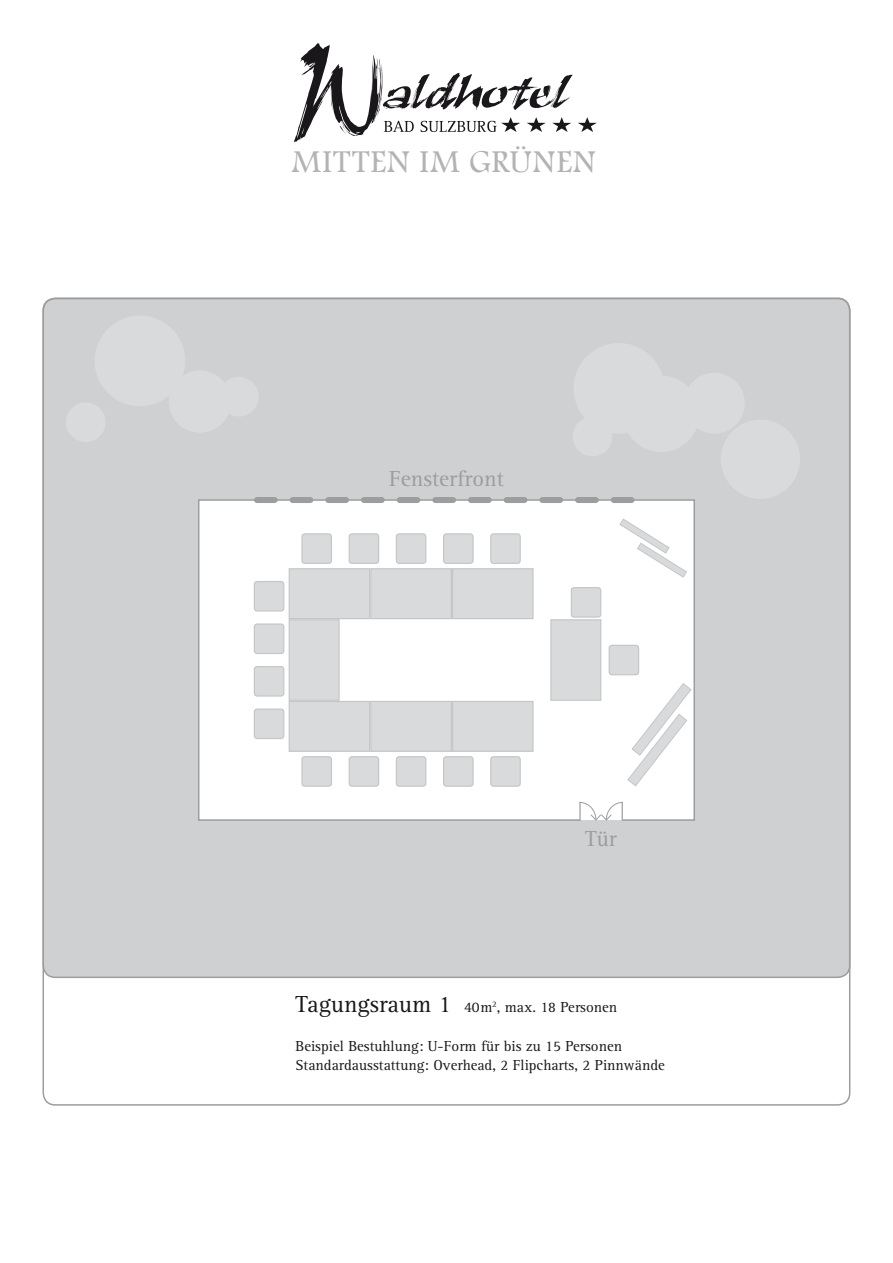
<style>
.page{position:relative;width:893px;height:1263px;background:#fff}
.page>*{position:absolute;margin:0;border:0;box-sizing:border-box;transform-origin:0 0}
.t1{font:33px "Footlight MT Light";letter-spacing:.035em;color:#b1b3b4}
.t2{font:22.5px "Rotis Serif";color:#9c9d9f}
.t3{font:15px/19.5px "Rotis Serif";color:#1a171b}
.s1{font-size:24px}
</style>
<div class="page">
<div style="left:43px;top:298px;width:807px;height:679px;background:#cfd0d2;border-radius:12px"></div>
<div style="left:95px;top:315px;width:90px;height:91px;background:#d9dadb;border-radius:50%"></div>
<div style="left:169px;top:370px;width:62px;height:63px;background:#d9dadb;border-radius:50%"></div>
<div style="left:219px;top:377px;width:40px;height:39px;background:#d9dadb;border-radius:50%"></div>
<div style="left:573px;top:417px;width:39px;height:39px;background:#d9dadb;border-radius:50%"></div>
<div style="left:66px;top:402px;width:40px;height:40px;background:#d9dadb;border-radius:50%"></div>
<div style="left:573px;top:343px;width:91px;height:91px;background:#d9dadb;border-radius:50%"></div>
<div style="left:623px;top:376px;width:76px;height:76px;background:#d9dadb;border-radius:50%"></div>
<div style="left:721px;top:419px;width:79px;height:80px;background:#d9dadb;border-radius:50%"></div>
<div style="left:684px;top:373px;width:61px;height:61px;background:#d9dadb;border-radius:50%"></div>
<svg style="left:294px;top:43px;width:303px;height:99px"></svg>
<div style="left:198px;top:498px;width:497px;height:323px;background:#fff"></div>
<svg style="left:579px;top:801px;width:45px;height:20px"></svg>
<svg style="left:257px;top:497px;width:375px;height:6px;background:#b0b1b3"></svg>
<svg style="left:619px;top:518px;width:68px;height:60px"></svg>
<svg style="left:627px;top:683px;width:65px;height:104px"></svg>
<div style="left:289px;top:568px;width:81px;height:51px;background:#d9dadb;border:1px solid #c5c6c8"></div>
<div style="left:370px;top:568px;width:82px;height:51px;background:#d9dadb;border:1px solid #c5c6c8"></div>
<div style="left:452px;top:568px;width:82px;height:51px;background:#d9dadb;border:1px solid #c5c6c8"></div>
<div style="left:302px;top:534px;width:29px;height:29px;background:#d9dadb;border-radius:3px"></div>
<div style="left:301px;top:533px;width:31px;height:31px;border:1px solid #c5c6c8;border-radius:3px"></div>
<div style="left:349px;top:534px;width:30px;height:29px;background:#d9dadb;border-radius:3px"></div>
<div style="left:349px;top:533px;width:30px;height:31px;border:1px solid #c5c6c8;border-radius:3px"></div>
<div style="left:349px;top:757px;width:30px;height:29px;background:#d9dadb;border-radius:3px"></div>
<div style="left:349px;top:756px;width:30px;height:31px;border:1px solid #c5c6c8;border-radius:3px"></div>
<div style="left:444px;top:534px;width:29px;height:29px;background:#d9dadb;border-radius:3px"></div>
<div style="left:443px;top:533px;width:31px;height:31px;border:1px solid #c5c6c8;border-radius:3px"></div>
<div style="left:444px;top:757px;width:29px;height:29px;background:#d9dadb;border-radius:3px"></div>
<div style="left:443px;top:756px;width:31px;height:31px;border:1px solid #c5c6c8;border-radius:3px"></div>
<div style="left:396px;top:534px;width:30px;height:29px;background:#d9dadb;border-radius:3px"></div>
<div style="left:396px;top:533px;width:30px;height:31px;border:1px solid #c5c6c8;border-radius:3px"></div>
<div style="left:491px;top:534px;width:29px;height:29px;background:#d9dadb;border-radius:3px"></div>
<div style="left:490px;top:533px;width:31px;height:31px;border:1px solid #c5c6c8;border-radius:3px"></div>
<div style="left:452px;top:701px;width:82px;height:51px;background:#d9dadb;border:1px solid #c5c6c8"></div>
<div style="left:370px;top:701px;width:82px;height:51px;background:#d9dadb;border:1px solid #c5c6c8"></div>
<div style="left:289px;top:701px;width:81px;height:51px;background:#d9dadb;border:1px solid #c5c6c8"></div>
<div style="left:491px;top:757px;width:29px;height:29px;background:#d9dadb;border-radius:3px"></div>
<div style="left:490px;top:756px;width:31px;height:31px;border:1px solid #c5c6c8;border-radius:3px"></div>
<div style="left:396px;top:757px;width:30px;height:29px;background:#d9dadb;border-radius:3px"></div>
<div style="left:396px;top:756px;width:30px;height:31px;border:1px solid #c5c6c8;border-radius:3px"></div>
<div style="left:302px;top:757px;width:29px;height:29px;background:#d9dadb;border-radius:3px"></div>
<div style="left:301px;top:756px;width:31px;height:31px;border:1px solid #c5c6c8;border-radius:3px"></div>
<div style="left:289px;top:619px;width:51px;height:82px;background:#d9dadb;border:1px solid #c5c6c8"></div>
<div style="left:254px;top:667px;width:30px;height:29px;background:#d9dadb;border-radius:3px"></div>
<div style="left:254px;top:666px;width:30px;height:31px;border:1px solid #c5c6c8;border-radius:3px"></div>
<div style="left:254px;top:624px;width:30px;height:29px;background:#d9dadb;border-radius:3px"></div>
<div style="left:254px;top:623px;width:30px;height:31px;border:1px solid #c5c6c8;border-radius:3px"></div>
<div style="left:254px;top:709px;width:30px;height:29px;background:#d9dadb;border-radius:3px"></div>
<div style="left:254px;top:708px;width:30px;height:31px;border:1px solid #c5c6c8;border-radius:3px"></div>
<div style="left:254px;top:581px;width:30px;height:30px;background:#d9dadb;border-radius:3px"></div>
<div style="left:254px;top:581px;width:30px;height:30px;border:1px solid #c5c6c8;border-radius:3px"></div>
<div style="left:550px;top:619px;width:51px;height:82px;background:#d9dadb;border:1px solid #c5c6c8"></div>
<div style="left:609px;top:645px;width:30px;height:30px;background:#d9dadb;border-radius:3px"></div>
<div style="left:609px;top:645px;width:30px;height:30px;border:1px solid #c5c6c8;border-radius:3px"></div>
<div style="left:571px;top:588px;width:30px;height:29px;background:#d9dadb;border-radius:3px"></div>
<div style="left:571px;top:587px;width:30px;height:31px;border:1px solid #c5c6c8;border-radius:3px"></div>
<h1 class="t1" style="left:292px;top:142px;width:305px">MITTEN IM GRÜNEN</h1>
<h2 class="t2" style="left:389px;top:466px;width:116px">Fensterfront</h2>
<h2 class="t2" style="left:585px;top:825px;width:33px">Tür</h2>
<p class="t3" style="left:296px;top:998px;width:323px"><span class="s1">Tagungsraum 1</span> 40m<sup>2</sup>, max. 18 Personen</p>
<p class="t3" style="left:296px;top:1037px;width:371px">Beispiel Bestuhlung: U-Form für bis zu 15 Personen<br>Standardausstattung: Overhead, 2 Flipcharts, 2 Pinnwände</p>
</div>
